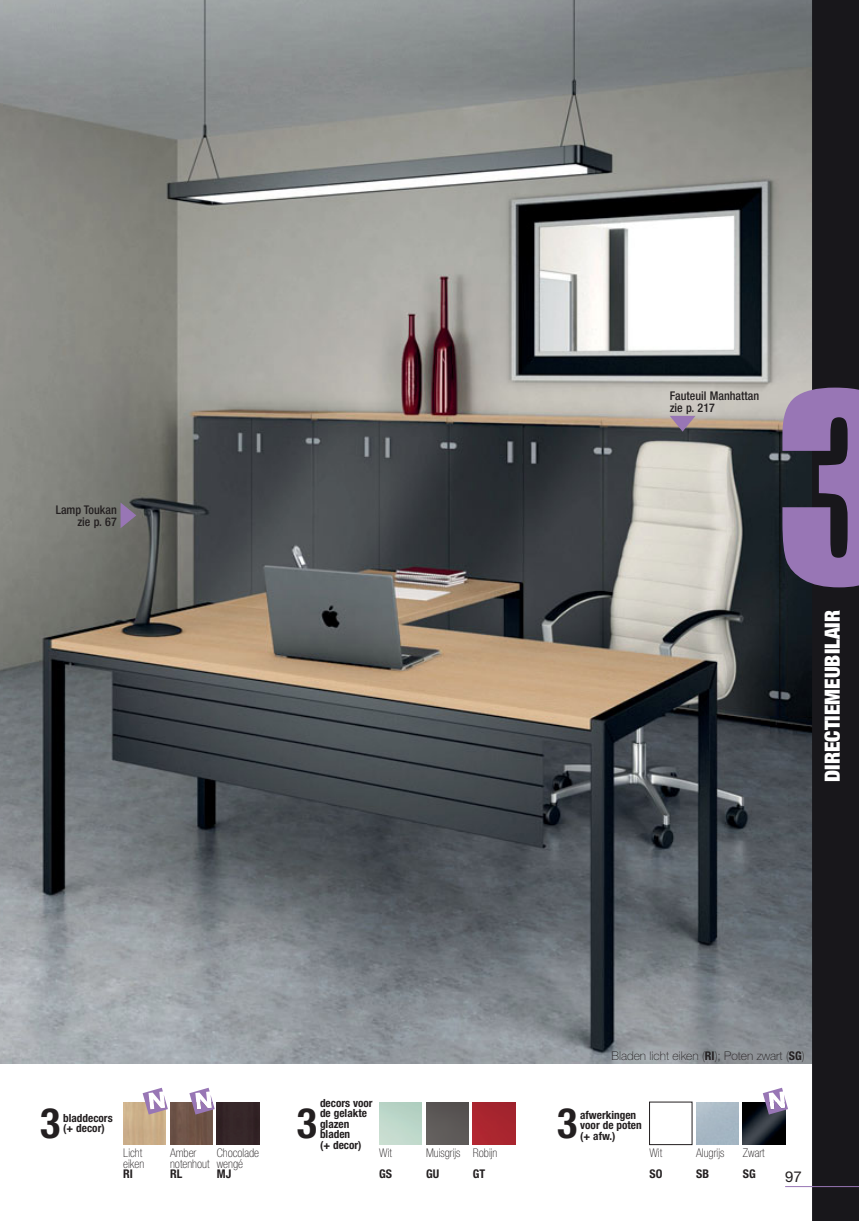
<style>
.page{position:relative;width:859px;height:1221px;background:#fff}
.page>*{position:absolute;margin:0;border:0;box-sizing:border-box;transform-origin:0 0}
.t1{font:700 condensed 42px "Helvetica Neue LT Std";color:#231f20}
.t2{font:900 condensed 21px "Helvetica Neue LT Std";color:#fff}
.t3{font:15px "Helvetica Neue LT Std";color:#231f20}
.t4{font:100 condensed 12px/10.5px "Helvetica Neue LT Std";color:#231f20}
.t5{font:500 condensed 12px/12px "Helvetica Neue LT Std";color:#231f20}
.t6{font:100 12px "Helvetica Neue LT Std";color:#231f20}
.t7{font:700 condensed 12px "Helvetica Neue LT Std";color:#231f20}
.t8{font:700 condensed 11.25px/10.5px "Helvetica Neue LT Std";color:#231f20}
.s1{font-weight:700;font-stretch:condensed}
</style>
<div class="page">
<img style="left:0;top:0;width:812px;height:1063px">
<svg style="left:670px;top:416px;width:25px;height:15px"></svg>
<svg style="left:121px;top:502px;width:15px;height:26px"></svg>
<div style="left:473px;top:1102px;width:42px;height:42px;background:#a9252f"></div>
<img style="left:426px;top:1102px;width:43px;height:42px">
<img style="left:743px;top:1102px;width:42px;height:42px">
<div style="left:217px;top:1102px;width:42px;height:42px;background:#352528"></div>
<div style="left:170px;top:1102px;width:43px;height:42px;background:#6f5447"></div>
<svg style="left:189px;top:1087px;width:26px;height:27px"></svg>
<svg style="left:763px;top:1087px;width:25px;height:27px"></svg>
<svg style="left:143px;top:1087px;width:25px;height:27px"></svg>
<div style="left:812px;top:0;width:47px;height:1220px;background:#18171b"></div>
<svg style="left:782px;top:387px;width:77px;height:200px;background:#725c87"></svg>
<hr style="left:785px;top:1186px;width:74px;height:1px;background:#9876b5">
<p class="t5" style="left:56px;top:504px;width:63px;text-align:right">Lamp Toukan zie p. 67</p>
<p class="t5" style="left:670px;top:391px;width:91px">Fauteuil Manhattan zie p. 217</p>
<h2 class="t2" style="left:825px;top:781px;width:173px;rotate:-90deg">DIRECTIEMEUBILAIR</h2>
<h1 class="t1" style="left:40px;top:1108px;width:22px">3</h1>
<p class="t8" style="left:63px;top:1113px;width:51px">bladdecors (+ decor)</p>
<p class="t4" style="left:123px;top:1148px;width:23px">Licht eiken</p>
<p class="t7" style="left:123px;top:1169px;width:11px">RI</p>
<p class="t4" style="left:217px;top:1148px;width:44px">Chocolade wengé</p>
<p class="t7" style="left:217px;top:1169px;width:16px">MJ</p>
<p class="t4" style="left:170px;top:1148px;width:41px">Amber notenhout</p>
<p class="t7" style="left:170px;top:1169px;width:14px">RL</p>
<p class="t6" style="left:611px;top:1051px;width:195px">Bladen licht eiken (<span class="s1">RI</span>); Poten zwart (<span class="s1">SG</span>)</p>
<h1 class="t1" style="left:297px;top:1108px;width:22px">3</h1>
<p class="t8" style="left:320px;top:1098px;width:54px">decors voor de gelakte glazen bladen<br>(+ decor)</p>
<h1 class="t1" style="left:557px;top:1108px;width:22px">3</h1>
<p class="t8" style="left:580px;top:1110px;width:63px">afwerkingen voor de poten</p>
<p class="t8" style="left:580px;top:1131px;width:37px">(+ afw.)</p>
<p class="t4" style="left:379px;top:1148px;width:14px">Wit</p>
<p class="t7" style="left:379px;top:1169px;width:14px">GS</p>
<p class="t4" style="left:426px;top:1148px;width:36px">Muisgrijs</p>
<p class="t7" style="left:426px;top:1169px;width:15px">GU</p>
<p class="t4" style="left:473px;top:1148px;width:26px">Robijn</p>
<p class="t7" style="left:473px;top:1169px;width:14px">GT</p>
<p class="t4" style="left:649px;top:1148px;width:14px">Wit</p>
<p class="t7" style="left:649px;top:1169px;width:14px">SO</p>
<p class="t4" style="left:696px;top:1148px;width:30px">Alugrijs</p>
<p class="t7" style="left:696px;top:1169px;width:14px">SB</p>
<p class="t4" style="left:743px;top:1148px;width:23px">Zwart</p>
<p class="t7" style="left:743px;top:1169px;width:14px">SG</p>
<h3 class="t3" style="left:785px;top:1171px;width:18px">97</h3>
</div>
